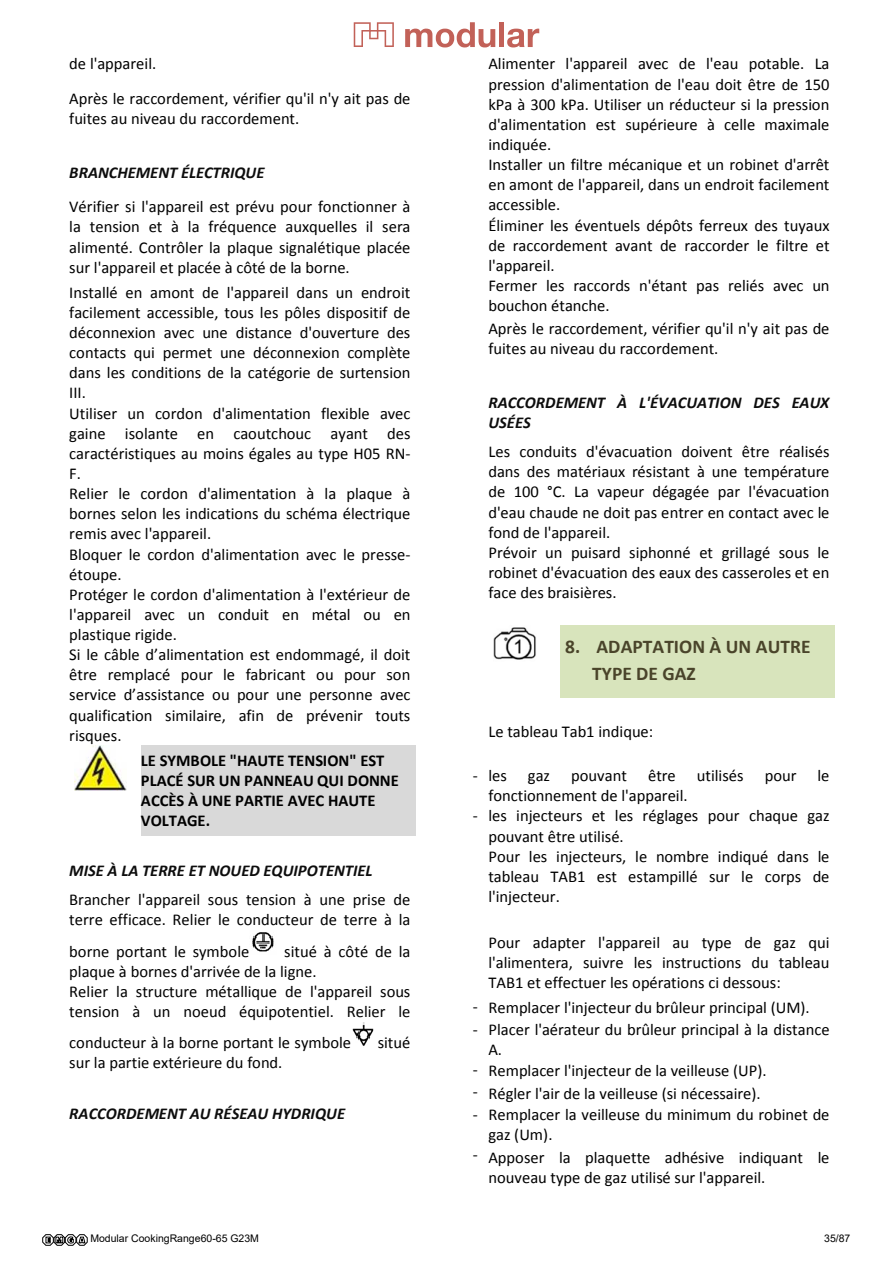
<style>
.page{position:relative;width:893px;height:1263px;background:#fff}
.page>*{position:absolute;margin:0;border:0;box-sizing:border-box;transform-origin:0 0}
.t1{font:700 19.5px/27.3px "Calibri";color:#4a442a}
.t2{font:16.5px/20.1px "Calibri";color:#000}
.t3{font:italic 700 16.5px/20.1px "Calibri";color:#0d0d0d}
.t4{font:700 16.5px/20.1px "Calibri";color:#000}
.t5{font:10.5px "Arial";color:#000}
</style>
<div class="page">
<div style="left:141px;top:745px;width:274px;height:90px;background:#d9d9d9"></div>
<div style="left:560px;top:625px;width:274px;height:73px;background:#d8e4bc"></div>
<svg style="left:352px;top:1023px;width:21px;height:23px"></svg>
<svg style="left:252px;top:932px;width:22px;height:20px"></svg>
<img style="left:75px;top:745px;width:51px;height:45px">
<img style="left:493px;top:627px;width:43px;height:33px">
<svg style="left:43px;top:1234px;width:45px;height:12px"></svg>
<svg style="left:354px;top:22px;width:40px;height:25px"></svg>
<svg style="left:405px;top:22px;width:90px;height:25px"></svg>
<div style="left:499px;top:22px;width:5px;height:25px;background:#c26158"></div>
<svg style="left:507px;top:29px;width:32px;height:18px"></svg>
<p class="t2" style="left:69px;top:47px;width:343px;line-height:35px">de l'appareil.<br>Après le raccordement, vérifier qu'il n'y ait pas de</p>
<p class="t2" style="left:69px;top:109px;width:232px">fuites au niveau du raccordement.</p>
<p class="t3" style="left:69px;top:163px;width:197px">BRANCHEMENT ÉLECTRIQUE</p>
<p class="t2" style="left:69px;top:197px;width:343px;text-align:justify">Vérifier si l'appareil est prévu pour fonctionner à la tension et à la fréquence auxquelles il sera alimenté. Contrôler la plaque signalétique placée sur l'appareil et placée à côté de la borne.</p>
<p class="t2" style="left:69px;top:282px;width:343px">Installé en amont de l'appareil dans un endroit facilement accessible, tous les pôles dispositif de déconnexion avec une distance d'ouverture des contacts qui permet une déconnexion complète dans les conditions de la catégorie de surtension III.<br>Utiliser un cordon d'alimentation flexible avec gaine isolante en caoutchouc ayant des caractéristiques au moins égales au type H05 RN-F.<br>Relier le cordon d'alimentation à la plaque à bornes selon les indications du schéma électrique remis avec l'appareil.<br>Bloquer le cordon d'alimentation avec le presse&shy;étoupe.<br>Protéger le cordon d'alimentation à l'extérieur de l'appareil avec un conduit en métal ou en plastique rigide.<br>Si le câble d’alimentation est endommagé, il doit être remplacé pour le fabricant ou pour son service d’assistance ou pour une personne avec qualification similaire, afin de prévenir touts risques.</p>
<p class="t4" style="left:141px;top:750px;width:259px">LE SYMBOLE "HAUTE TENSION" EST<br>PLACÉ SUR UN PANNEAU QUI DONNE<br>ACCÈS À UNE PARTIE AVEC HAUTE<br>VOLTAGE.</p>
<p class="t3" style="left:69px;top:860px;width:305px">MISE À LA TERRE ET NOUED EQUIPOTENTIEL</p>
<p class="t2" style="left:69px;top:890px;width:343px">Brancher l'appareil sous tension à une prise de terre efficace. Relier le conducteur de terre à la</p>
<p class="t2" style="left:69px;top:941px;width:182px">borne portant le symbole</p>
<p class="t2" style="left:69px;top:941px;width:343px;text-indent:215px">situé à côté de la plaque à bornes d'arrivée de la ligne.<br>Relier la structure métallique de l'appareil sous tension à un noeud équipotentiel. Relier le</p>
<p class="t2" style="left:69px;top:1032px;width:283px">conducteur à la borne portant le symbole</p>
<p class="t2" style="left:378px;top:1032px;width:34px">situé</p>
<p class="t2" style="left:69px;top:1052px;width:215px">sur la partie extérieure du fond.</p>
<p class="t3" style="left:69px;top:1104px;width:277px">RACCORDEMENT AU RÉSEAU HYDRIQUE</p>
<p class="t2" style="left:488px;top:54px;width:343px">Alimenter l'appareil avec de l'eau potable. La pression d'alimentation de l'eau doit être de 150 kPa à 300 kPa. Utiliser un réducteur si la pression d'alimentation est supérieure à celle maximale indiquée.<br>Installer un filtre mécanique et un robinet d'arrêt en amont de l'appareil, dans un endroit facilement accessible.<br>Éliminer les éventuels dépôts ferreux des tuyaux de raccordement avant de raccorder le filtre et l'appareil.<br>Fermer les raccords n'étant pas reliés avec un bouchon étanche.</p>
<p class="t2" style="left:488px;top:318px;width:343px">Après le raccordement, vérifier qu'il n'y ait pas de fuites au niveau du raccordement.</p>
<p class="t3" style="left:488px;top:392px;width:343px">RACCORDEMENT À L'ÉVACUATION DES EAUX<br>USÉES</p>
<p class="t2" style="left:488px;top:442px;width:343px">Les conduits d'évacuation doivent être réalisés dans des matériaux résistant à une température de 100 °C. La vapeur dégagée par l'évacuation d'eau chaude ne doit pas entrer en contact avec le fond de l'appareil.<br>Prévoir un puisard siphonné et grillagé sous le robinet d'évacuation des eaux des casseroles et en face des braisières.</p>
<p class="t1" style="left:592px;top:633px;width:220px;text-indent:-27px">8. ADAPTATION À UN AUTRE<br>TYPE DE GAZ</p>
<p class="t2" style="left:488px;top:722px;width:166px">Le tableau Tab1 indique:</p>
<p class="t2" style="left:473px;top:766px;width:36px">- les</p>
<p class="t2" style="left:528px;top:766px;width:24px">gaz</p>
<p class="t2" style="left:571px;top:766px;width:57px">pouvant</p>
<p class="t2" style="left:648px;top:766px;width:29px">être</p>
<p class="t2" style="left:697px;top:766px;width:48px">utilisés</p>
<p class="t2" style="left:765px;top:766px;width:33px">pour</p>
<p class="t2" style="left:818px;top:766px;width:13px">le</p>
<p class="t2" style="left:488px;top:786px;width:201px">fonctionnement de l'appareil.</p>
<p class="t2" style="left:488px;top:806px;width:343px;text-indent:-16px">- les injecteurs et les réglages pour chaque gaz pouvant être utilisé.<br>Pour les injecteurs, le nombre indiqué dans le tableau TAB1 est estampillé sur le corps de l'injecteur.</p>
<p class="t2" style="left:488px;top:933px;width:343px;text-align:justify">Pour adapter l'appareil au type de gaz qui l'alimentera, suivre les instructions du tableau TAB1 et effectuer les opérations ci dessous:</p>
<p class="t2" style="left:473px;top:998px;width:338px">- Remplacer l'injecteur du brûleur principal (UM).</p>
<p class="t2" style="left:488px;top:1019px;width:343px;text-indent:-16px">- Placer l'aérateur du brûleur principal à la distance<br>A.</p>
<p class="t2" style="left:473px;top:1060px;width:295px">- Remplacer l'injecteur de la veilleuse (UP).</p>
<p class="t2" style="left:473px;top:1083px;width:290px">- Régler l'air de la veilleuse (si nécessaire).</p>
<p class="t2" style="left:488px;top:1104px;width:343px;text-indent:-16px">- Remplacer la veilleuse du minimum du robinet de gaz (Um).</p>
<p class="t2" style="left:488px;top:1147px;width:343px;text-indent:-16px">- Apposer la plaquette adhésive indiquant le nouveau type de gaz utilisé sur l'appareil.</p>
<p class="t5" style="left:90px;top:1231px;width:170px">Modular CookingRange60-65 G23M</p>
<p class="t5" style="left:824px;top:1231px;width:28px">35/87</p>
</div>
